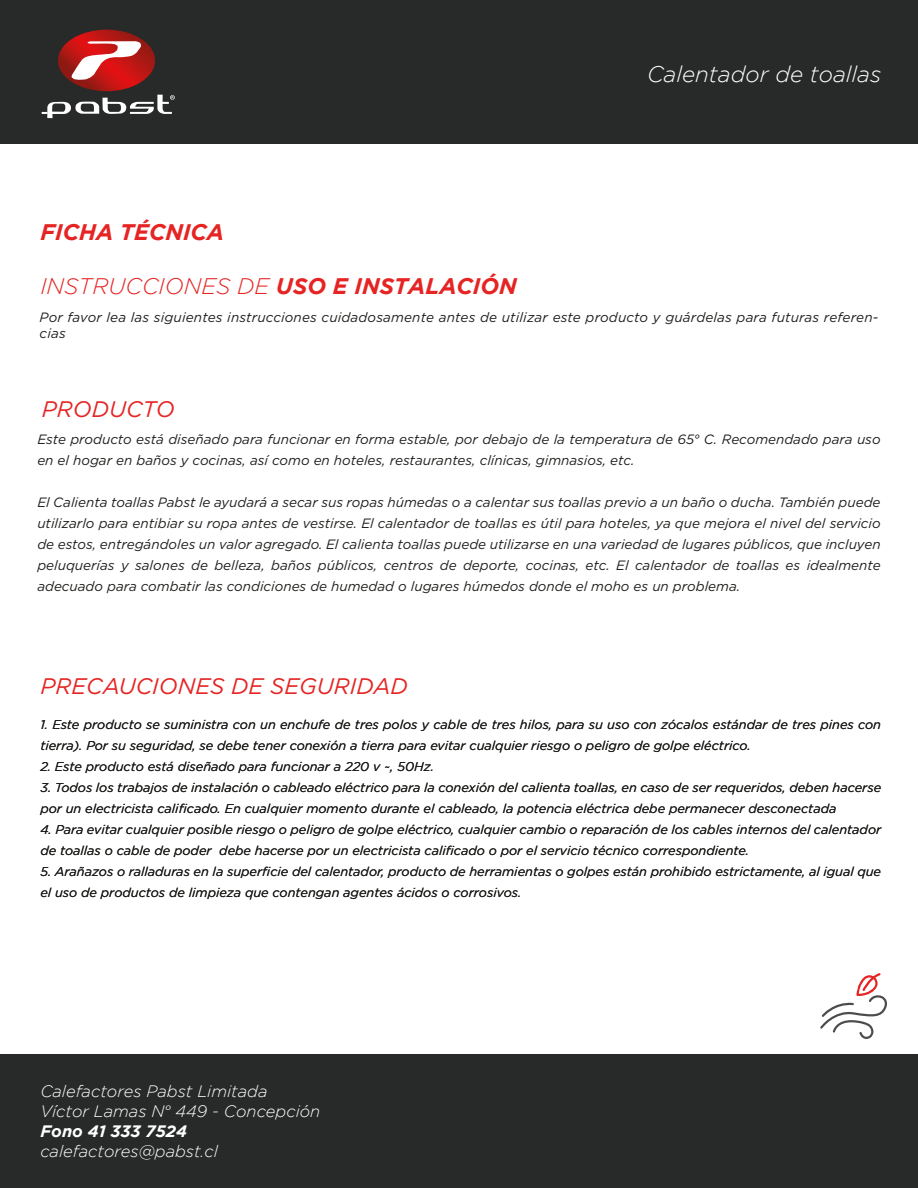
<style>
.page{position:relative;width:918px;height:1188px;background:#fff}
.page>*{position:absolute;margin:0;border:0;box-sizing:border-box;transform-origin:0 0}
.t1{font:italic 22.5px "Gotham";color:#e52423}
.t2{font:italic 300 22.5px "Gotham";color:#e52423}
.t3{font:italic 300 22.5px "Gotham";color:#fff}
.t4{font:italic 700 22.5px "Gotham";color:#e52423}
.t5{font:italic 300 16.5px/19.8px "Gotham";color:#fff}
.t6{font:italic 700 16.5px "Gotham";color:#fff}
.t7{font:italic 13.5px/21px "Gotham";color:#1e1e1c}
.t8{font:italic 12.75px/21px "Gotham";color:#1d1d1b}
.s1{font-weight:700}
</style>
<div class="page">
<div style="left:0;top:1054px;width:918px;height:134px;background:#282929"></div>
<div style="left:0;top:0;width:918px;height:144px;background:#282929"></div>
<svg style="left:42px;top:30px;width:133px;height:88px"></svg>
<svg style="left:820px;top:973px;width:67px;height:66px"></svg>
<h1 class="t4" style="left:40px;top:219px;width:185px">FICHA TÉCNICA</h1>
<h1 class="t2" style="left:40px;top:274px;width:478px">INSTRUCCIONES DE <span class="s1">USO E INSTALACIÓN</span></h1>
<h1 class="t3" style="left:647px;top:62px;width:236px">Calentador de toallas</h1>
<p class="t7" style="left:40px;top:309px;width:840px;line-height:16.2px">Por favor lea las siguientes instrucciones cuidadosamente antes de utilizar este producto y guárdelas para futuras referen&shy;cias</p>
<h1 class="t1" style="left:42px;top:396px;width:134px">PRODUCTO</h1>
<p class="t7" style="left:37px;top:429px;width:845px">Este producto está diseñado para funcionar en forma estable, por debajo de la temperatura de 65° C. Recomendado para uso en el hogar en baños y cocinas, así como en hoteles, restaurantes, clínicas, gimnasios, etc.</p>
<p class="t7" style="left:37px;top:492px;width:845px;text-align:justify">El Calienta toallas Pabst le ayudará a secar sus ropas húmedas o a calentar sus toallas previo a un baño o ducha. También puede utilizarlo para entibiar su ropa antes de vestirse. El calentador de toallas es útil para hoteles, ya que mejora el nivel del servicio de estos, entregándoles un valor agregado. El calienta toallas puede utilizarse en una variedad de lugares públicos, que incluyen peluquerías y salones de belleza, baños públicos, centros de deporte, cocinas, etc. El calentador de toallas es idealmente adecuado para combatir las condiciones de humedad o lugares húmedos donde el moho es un problema.</p>
<h1 class="t1" style="left:40px;top:673px;width:369px">PRECAUCIONES DE SEGURIDAD</h1>
<p class="t8" style="left:40px;top:714px;width:842px">1. Este producto se suministra con un enchufe de tres polos y cable de tres hilos, para su uso con zócalos estándar de tres pines con tierra). Por su seguridad, se debe tener conexión a tierra para evitar cualquier riesgo o peligro de golpe eléctrico.</p>
<p class="t8" style="left:40px;top:756px;width:395px">2. Este producto está diseñado para funcionar a 220 v ~, 50Hz.</p>
<p class="t8" style="left:40px;top:777px;width:842px">3. Todos los trabajos de instalación o cableado eléctrico para la conexión del calienta toallas, en caso de ser requeridos, deben hacerse por un electricista calificado. En cualquier momento durante el cableado, la potencia eléctrica debe permanecer desconectada</p>
<p class="t8" style="left:40px;top:819px;width:842px">4. Para evitar cualquier posible riesgo o peligro de golpe eléctrico, cualquier cambio o reparación de los cables internos del calentador de toallas o cable de poder debe hacerse por un electricista calificado o por el servicio técnico correspondiente.</p>
<p class="t8" style="left:40px;top:861px;width:842px">5. Arañazos o ralladuras en la superficie del calentador, producto de herramientas o golpes están prohibido estrictamente, al igual que el uso de productos de limpieza que contengan agentes ácidos o corrosivos.</p>
<p class="t5" style="left:40px;top:1082px;width:281px">Calefactores Pabst Limitada<br>Víctor Lamas N° 449 - Concepción</p>
<p class="t6" style="left:40px;top:1122px;width:148px">Fono 41 333 7524</p>
<p class="t5" style="left:40px;top:1141px;width:179px">calefactores@pabst.cl</p>
</div>
